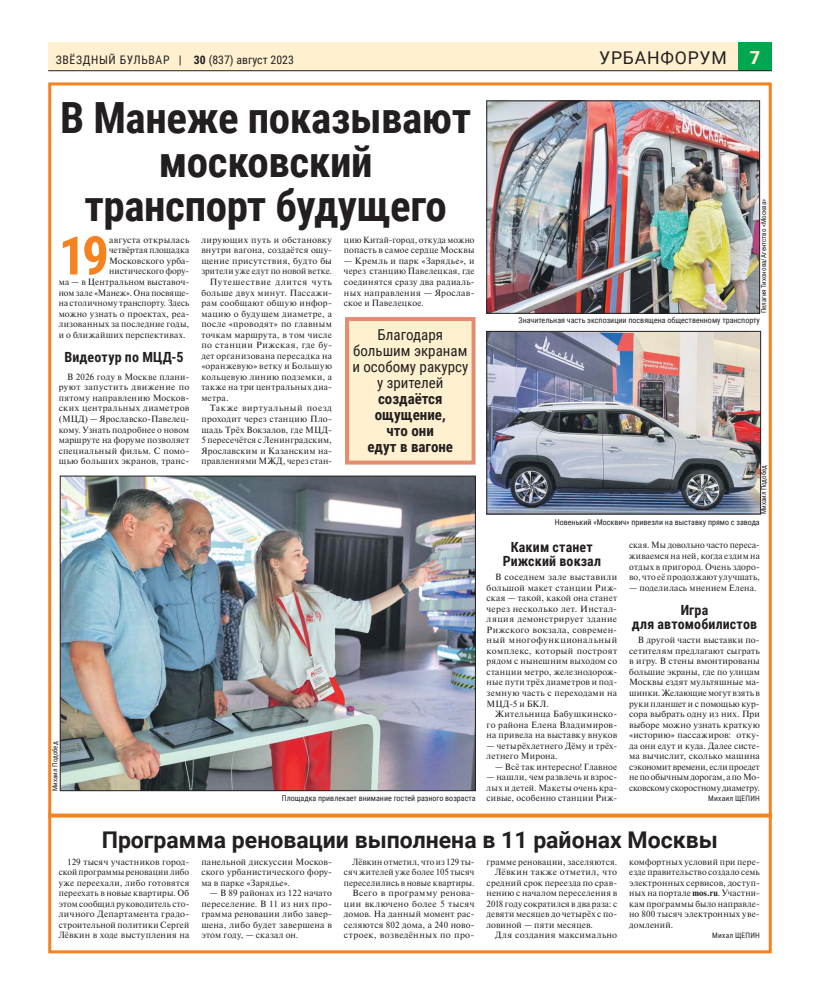
<style>
.page{position:relative;width:820px;height:993px;background:#fff}
.page>*{position:absolute;margin:0;border:0;box-sizing:border-box;transform-origin:0 0}
.t1{font:700 53.4px "Roboto Condensed";color:#f5821f}
.t2{font:700 43px/44px "Roboto Condensed";letter-spacing:-.01em;color:#231f20;text-align:center}
.t3{font:700 23px "Roboto";color:#231f20}
.t4{font:900 18px "Roboto";color:#fff1d0}
.t5{font:17.6px "Roboto";letter-spacing:.045em;color:#231f20}
.t6{font:15px/16px "Roboto Condensed";color:#231f20;text-align:center}
.t7{font:700 15px/16px "Roboto Condensed";color:#231f20;text-align:center}
.t8{font:700 14px/14px "Roboto Condensed";letter-spacing:.01em;color:#231f20;text-align:center}
.t9{font:11.7px "Roboto Condensed";letter-spacing:.045em;color:#231f20}
.t10{font:9px/10.5px "Newton C";letter-spacing:.025em;color:#231f20;text-align:justify}
.t11{font:9px "Newton C";letter-spacing:.005em;color:#231f20}
.t12{font:9px "Newton C";letter-spacing:.05em;color:#231f20}
.t13{font:9px "Newton C";letter-spacing:.045em;color:#231f20}
.t14{font:9px "Newton C";letter-spacing:.075em;color:#231f20}
.t15{font:9px "Newton C";letter-spacing:.06em;color:#231f20}
.t16{font:8px "Roboto Condensed";color:#231f20}
.t17{font:7.5px "Roboto Condensed";letter-spacing:.025em;color:#231f20}
.t18{font:7px "Roboto Condensed";color:#231f20}
.s1{font-weight:700}
</style>
<div class="page">
<div style="left:48px;top:43px;width:723px;height:28px;background:#fff1d0"></div>
<div style="left:738px;top:43px;width:33px;height:28px;background:#00a650"></div>
<hr style="left:48px;top:70px;width:723px;height:1px;background:#231f20">
<div style="left:48px;top:82px;width:723px;height:871px;border:3px solid #f5821f"></div>
<div style="left:347px;top:319px;width:126px;height:143px;background:#fff1d0"></div>
<div style="left:345px;top:317px;width:130px;height:147px;border:4px solid #e48b70"></div>
<svg style="left:48px;top:813px;width:723px;height:4px;fill:#f5821f"></svg>
<img style="left:488px;top:103px;width:269px;height:208px">
<div style="left:486px;top:101px;width:273px;height:212px;border:1px solid #231f20"></div>
<img style="left:488px;top:333px;width:270px;height:179px">
<div style="left:486px;top:331px;width:274px;height:183px;border:1px solid #231f20"></div>
<img style="left:62px;top:478px;width:411px;height:310px">
<div style="left:60px;top:476px;width:415px;height:314px;border:1px solid #231f20"></div>
<p class="t9" style="left:56px;top:53px;width:239px">ЗВЁЗДНЫЙ БУЛЬВАР | <span class="s1">30</span> (837) август 2023</p>
<h3 class="t5" style="left:599px;top:47px;width:129px">УРБАНФОРУМ</h3>
<h3 class="t4" style="left:749px;top:47px;width:12px">7</h3>
<h2 class="t2" style="left:60px;top:96px;width:412px">В Манеже показывают московский<br>транспорт будущего</h2>
<h1 class="t1" style="left:59px;top:225px;width:52px">19</h1>
<p class="t10" style="left:109px;top:235px;width:82px">августа открылась</p>
<p class="t10" style="left:109px;top:246px;width:82px">четвёртая площадка</p>
<p class="t11" style="left:109px;top:257px;width:82px">Московского урба-</p>
<p class="t10" style="left:109px;top:267px;width:82px">нистического фору-</p>
<p class="t10" style="left:59px;top:277px;width:132px">ма — в Центральном выставоч-</p>
<p class="t11" style="left:59px;top:289px;width:132px">ном зале «Манеж». Она посвяще-</p>
<p class="t10" style="left:59px;top:298px;width:132px">на столичному транспорту. Здесь</p>
<p class="t10" style="left:59px;top:309px;width:132px">можно узнать о проектах, реа-</p>
<p class="t10" style="left:59px;top:319px;width:132px">лизованных за последние годы,</p>
<p class="t10" style="left:59px;top:330px;width:128px">и о ближайших перспективах.</p>
<h3 class="t8" style="left:64px;top:350px;width:120px">Видеотур по МЦД-5</h3>
<p class="t10" style="left:59px;top:372px;width:132px;text-indent:9px">В 2026 году в Москве плани&shy;руют запустить движение по пятому направлению Москов&shy;ских центральных диаметров (МЦД) — Ярославско-Павелец&shy;кому. Узнать подробнее о новом маршруте на форуме позволяет специ альный фильм. С помо&shy;щью больших экранов, транс-</p>
<p class="t10" style="left:201px;top:235px;width:132px">лирующих путь и обстановку</p>
<p class="t10" style="left:201px;top:246px;width:132px">внутри вагона, создаётся ощу-</p>
<p class="t10" style="left:201px;top:256px;width:132px">щение присутствия, будто бы</p>
<p class="t10" style="left:201px;top:267px;width:132px">зрители уже едут по новой ветке.</p>
<p class="t14" style="left:210px;top:278px;width:123px">Путешествие длится чуть</p>
<p class="t10" style="left:201px;top:288px;width:132px">больше двух минут. Пассажи-</p>
<p class="t10" style="left:201px;top:298px;width:132px">рам сообщают общую инфор-</p>
<p class="t10" style="left:201px;top:309px;width:132px">мацию о будущем диаметре, а</p>
<p class="t10" style="left:201px;top:319px;width:132px">после «проводят» по главным</p>
<p class="t10" style="left:201px;top:330px;width:132px">точкам маршрута, в том числе</p>
<p class="t12" style="left:201px;top:342px;width:132px">по станции Рижская, где бу-</p>
<p class="t10" style="left:201px;top:351px;width:132px">дет организована пересадка на</p>
<p class="t10" style="left:201px;top:362px;width:132px">«оранжевую» ветку и Большую</p>
<p class="t10" style="left:201px;top:372px;width:132px">кольцевую линию подземки, а</p>
<p class="t10" style="left:201px;top:383px;width:132px">также на три центральных диа-</p>
<p class="t10" style="left:201px;top:393px;width:29px">метра.</p>
<p class="t15" style="left:210px;top:405px;width:123px">Также виртуальный поезд</p>
<p class="t10" style="left:201px;top:414px;width:132px">про ходит через станцию Пло-</p>
<p class="t10" style="left:201px;top:425px;width:132px">щадь Трёх Вокзалов, где МЦД-</p>
<p class="t10" style="left:201px;top:435px;width:132px">5 пересечётся с Ленинградс ким,</p>
<p class="t10" style="left:201px;top:446px;width:132px">Яро славским и Казанским на-</p>
<p class="t10" style="left:201px;top:456px;width:132px">правлениями МЖД, через стан-</p>
<p class="t10" style="left:344px;top:235px;width:132px">цию Китай-город, откуда можно попасть в самое сердце Москвы</p>
<p class="t10" style="left:344px;top:256px;width:132px">— Кремль и парк «Зарядье», и через станцию Павелецкая, где соединятся сразу два радиаль&shy;ных направления — Ярослав&shy;ское и Павелецкое.</p>
<h3 class="t6" style="left:352px;top:327px;width:117px">Благодаря большим экранам и особому ракурсу у зрителей</h3>
<h3 class="t7" style="left:367px;top:391px;width:87px">создаётся ощущение, что они<br>едут в вагоне</h3>
<p class="t18" style="left:51px;top:790px;width:51px;rotate:-90deg">Михаил Подобед</p>
<p class="t16" style="left:281px;top:793px;width:195px">Площадка привлекает внимание гостей разного возраста</p>
<p class="t18" style="left:759px;top:313px;width:116px;rotate:-90deg">Пелагия Тихонова/Агентство «Москва»</p>
<p class="t16" style="left:518px;top:315px;width:243px">Значительная часть экспозиции посвящена общественному транспорту</p>
<p class="t18" style="left:759px;top:514px;width:51px;rotate:-90deg">Михаил Подобед</p>
<p class="t16" style="left:554px;top:517px;width:206px">Новенький «Москвич» привезли на выставку прямо с завода</p>
<h3 class="t8" style="left:502px;top:540px;width:100px">Каким станет<br>Рижский вокзал</h3>
<p class="t10" style="left:486px;top:572px;width:132px;text-indent:9px">В соседнем зале выставили большой макет станции Риж&shy;ская — такой, какой она станет через несколько лет. Инстал&shy;ляция демонстрирует здание Рижского вокзала, современ&shy;ный многофункциональный комплекс, который построят рядом с нынешним выходом со станции метро, железнодорож&shy;ные пути трёх диаметров и под&shy;земную часть с переходами на МЦД-5 и БКЛ.</p>
<p class="t10" style="left:486px;top:709px;width:132px;text-indent:9px">Жительница Бабушкинско&shy;го района Елена Владимиров&shy;на привела на выставку внуков</p>
<p class="t10" style="left:486px;top:741px;width:132px">— четырёхлетнего Дёму и трёх&shy;летнего Мирона.</p>
<p class="t10" style="left:495px;top:762px;width:123px">— Всё так интересно! Главное</p>
<p class="t10" style="left:486px;top:772px;width:132px">— нашли, чем развлечь и взрос&shy;лых и детей. Макеты очень кра&shy;сивые, особенно станции Риж-</p>
<p class="t10" style="left:629px;top:541px;width:132px">ская. Мы довольно часто переса&shy;живаемся на ней, когда ездим на отдых в пригород. Очень здоро&shy;во, что её продолжают улучшать,</p>
<p class="t10" style="left:629px;top:583px;width:129px">— поделилась мнением Елена.</p>
<h3 class="t8" style="left:631px;top:603px;width:127px">Игра<br>для автомобилистов</h3>
<p class="t10" style="left:629px;top:635px;width:132px;text-indent:9px">В другой части выставки по&shy;сетителям предлагают сыграть в игру. В стены вмонтированы большие экраны, где по улицам Москвы ездят мультяшные ма&shy;шинки. Желающие могут взять в руки планшет и с помощью кур&shy;сора выбрать одну из них. При выборе можно узнать краткую «историю» пассажиров: отку&shy;да они едут и куда. Далее систе&shy;ма вычислит, сколько машина сэкономит времени, если проедет не по обычным дорогам, а по Мо&shy;сковскому скоростному диаметру.</p>
<p class="t17" style="left:708px;top:794px;width:53px">Михаил ЩЕПИН</p>
<h3 class="t3" style="left:102px;top:826px;width:617px">Программа реновации выполнена в 11 районах Москвы</h3>
<p class="t10" style="left:59px;top:856px;width:132px;text-indent:9px">129 тысяч участников город&shy;ской программы реновации либо уже переехали, либо готовятся переехать в новые квартиры. Об этом сообщил руководитель сто&shy;личного Департамента градо&shy;строительной политики Сергей Лёвкин в ходе выступления на</p>
<p class="t10" style="left:201px;top:856px;width:132px">панельной дискуссии Москов&shy;ского урбанистического фору&shy;ма в парке «Зарядье».</p>
<p class="t10" style="left:629px;top:856px;width:132px">комфортных условий при пере&shy;езде правительство создало семь электронных сервисов, доступ&shy;ных на портале <span class="s1">mos.ru</span>. Участни&shy;кам программы было направле&shy;но 800 тысяч электронных уве&shy;домлений.</p>
<p class="t17" style="left:712px;top:931px;width:49px">Михал ЩЕПИН</p>
<p class="t10" style="left:344px;top:856px;width:132px;text-align:right">Лёвкин отметил, что из 129 ты&shy;сяч жителей уже более 105 тысяч переселились в новые квартиры.<br>Всего в программу ренова&shy;ции включено более 5 тысяч домов. На данный момент рас&shy;селяются 802 дома, а 240 ново&shy;строек, возведённых по про-</p>
<p class="t10" style="left:486px;top:856px;width:132px">грамме реновации, заселяются.</p>
<p class="t13" style="left:495px;top:868px;width:123px">Лёвкин также отметил, что</p>
<p class="t10" style="left:486px;top:878px;width:132px">средний срок переезда по срав-</p>
<p class="t10" style="left:486px;top:888px;width:132px">нению с началом переселения в</p>
<p class="t10" style="left:486px;top:899px;width:132px">2018 году сократился в два раза: с</p>
<p class="t10" style="left:486px;top:909px;width:132px">девяти месяцев до четырёх с по-</p>
<p class="t10" style="left:486px;top:920px;width:108px">ловиной — пяти месяцев.</p>
<p class="t10" style="left:495px;top:930px;width:123px">Для создания максимально</p>
<p class="t10" style="left:201px;top:888px;width:132px;text-indent:9px">— В 89 районах из 122 начато переселение. В 11 из них про&shy;грамма реновации либо завер&shy;шена, либо будет завершена в этом году, — сказал он.</p>
</div>
